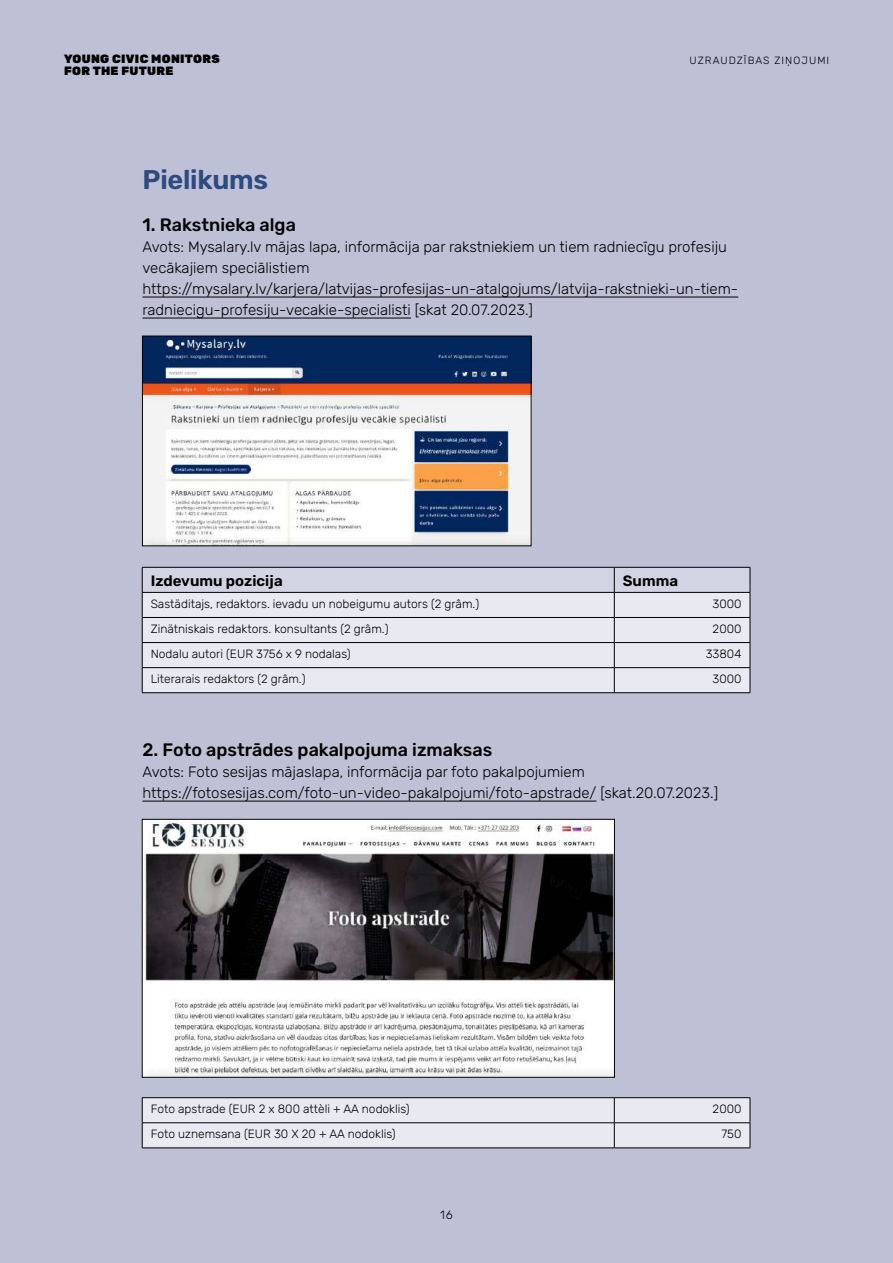
<style>
.page{position:relative;width:893px;height:1263px;background:#bec0d5}
.page>*{position:absolute;margin:0;border:0;box-sizing:border-box;transform-origin:0 0}
.t1{font:600 27px "Rubik";letter-spacing:-.01em;color:#2e4a7e}
.t2{font:500 18px "Rubik";color:#000}
.t3{font:300 15px/21px "Rubik";color:#000}
.t4{font:600 15px "Rubik";color:#000}
.t5{font:300 12px "Rubik";color:#000}
.t6{font:900 12px/12px "Rubik";letter-spacing:.025em;color:#000}
.t7{font:300 10.5px "Rubik";letter-spacing:.1em;color:#000}
</style>
<div class="page">
<hr style="left:892px;top:0;width:1px;height:1263px;background:#2e4a7e">
<img style="left:144px;top:338px;width:385px;height:206px">
<div style="left:142px;top:336px;width:389px;height:210px;border:1px solid #000"></div>
<hr style="left:142px;top:297px;width:596px;height:1px;background:#000">
<hr style="left:142px;top:318px;width:269px;height:1px;background:#000">
<hr style="left:142px;top:801px;width:454px;height:1px;background:#000">
<img style="left:144px;top:821px;width:469px;height:254px">
<div style="left:142px;top:819px;width:473px;height:258px;border:1px solid #000"></div>
<svg style="left:142px;top:567px;width:609px;height:125px;background:#dadae4"></svg>
<hr style="left:142px;top:692px;width:472px;height:1px;background:#000">
<hr style="left:614px;top:692px;width:136px;height:1px;background:#000">
<hr style="left:142px;top:1097px;width:472px;height:1px;background:#000">
<hr style="left:614px;top:1097px;width:136px;height:1px;background:#000">
<svg style="left:142px;top:1098px;width:609px;height:50px;background:#e1e1e9"></svg>
<hr style="left:142px;top:1147px;width:472px;height:1px;background:#000">
<hr style="left:614px;top:1147px;width:136px;height:1px;background:#000">
<p class="t6" style="left:64px;top:53px;width:157px">YOUNG CIVIC MONITORS<br>FOR THE FUTURE</p>
<p class="t7" style="left:689px;top:55px;width:141px">UZRAUDZĪBAS ZIŅOJUMI</p>
<h1 class="t1" style="left:142px;top:165px;width:127px">Pielikums</h1>
<p class="t2" style="left:142px;top:215px;width:155px">1. Rakstnieka alga</p>
<p class="t3" style="left:142px;top:237px;width:597px">Avots: Mysalary.lv mājas lapa, informācija par rakstniekiem un tiem radniecīgu profesiju vecākajiem speciālistiem https://mysalary.lv/karjera/latvijas-profesijas-un-atalgojums/latvija-rakstnieki-un-tiem&shy;radniecigu-profesiju-vecakie-specialisti [skat 20.07.2023.]</p>
<p class="t4" style="left:151px;top:572px;width:133px">Izdevumu pozicija</p>
<p class="t4" style="left:623px;top:572px;width:57px">Summa</p>
<p class="t5" style="left:151px;top:597px;width:330px">Sastäditajs, redaktors. ievadu un nobeigumu autors (2 grâm.)</p>
<p class="t5" style="left:712px;top:597px;width:31px">3000</p>
<p class="t5" style="left:151px;top:622px;width:239px">Zinätniskais redaktors. konsultants (2 grâm.)</p>
<p class="t5" style="left:713px;top:622px;width:30px">2000</p>
<p class="t5" style="left:151px;top:647px;width:201px">Nodalu autori (EUR 3756 x 9 nodalas)</p>
<p class="t5" style="left:706px;top:647px;width:37px">33804</p>
<p class="t5" style="left:151px;top:672px;width:156px">Literarais redaktors (2 grâm.)</p>
<p class="t5" style="left:712px;top:672px;width:31px">3000</p>
<p class="t2" style="left:142px;top:740px;width:351px">2. Foto apstrādes pakalpojuma izmaksas</p>
<p class="t3" style="left:142px;top:762px;width:577px">Avots: Foto sesijas mājaslapa, informācija par foto pakalpojumiem https://fotosesijas.com/foto-un-video-pakalpojumi/foto-apstrade/ [skat.20.07.2023.]</p>
<p class="t5" style="left:151px;top:1102px;width:261px">Foto apstrade (EUR 2 x 800 attèli + AA nodoklis)</p>
<p class="t5" style="left:713px;top:1102px;width:30px">2000</p>
<p class="t5" style="left:151px;top:1127px;width:246px">Foto uznemsana (EUR 30 X 20 + AA nodoklis)</p>
<p class="t5" style="left:721px;top:1127px;width:22px">750</p>
<p class="t5" style="left:440px;top:1208px;width:14px">16</p>
</div>
